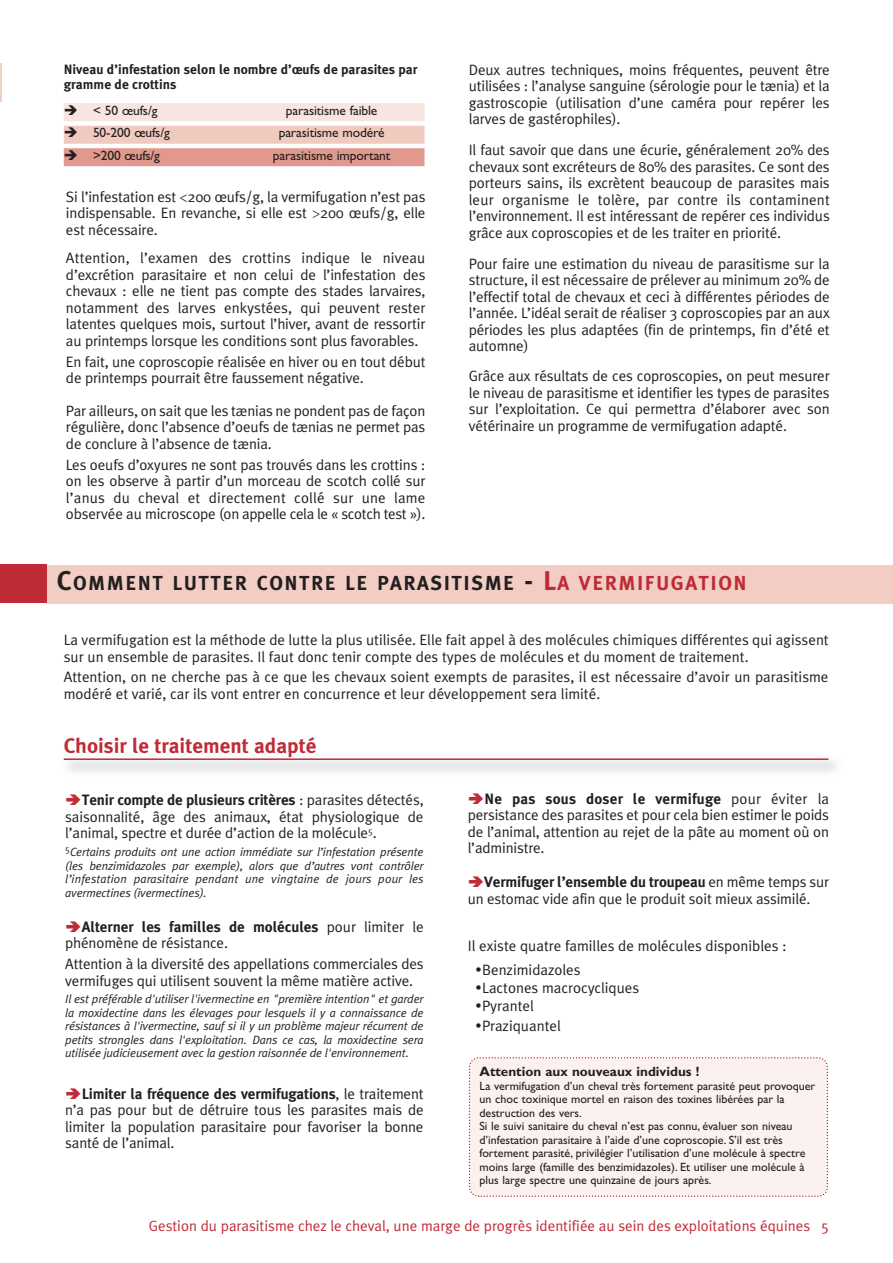
<style>
.page{position:relative;width:893px;height:1263px;background:#fff}
.page>*{position:absolute;margin:0;border:0;box-sizing:border-box;transform-origin:0 0}
.t1{font:700 21px "Meta Plus";color:#bf2b37}
.t2{font:700 20.25px "Meta Plus";letter-spacing:.075em;color:#231f20}
.t3{font:15px/16.5px "Meta Plus Normal";letter-spacing:-.01em;color:#231f20;text-align:justify}
.t4{font:700 15px "Meta Plus";letter-spacing:-.01em;color:#231f20}
.t5{font:15px "Meta Plus Normal";color:#bf2b37}
.t6{font:700 15px "Meta Plus";letter-spacing:.01em;color:#231f20}
.t7{font:13.5px "Gill Sans Std";letter-spacing:-.01em;color:#231f20}
.t8{font:700 13.5px/15px "Meta Plus";color:#231f20}
.t9{font:700 13.5px "Gill Sans Std";color:#231f20}
.t10{font:italic 12px/13.5px "Meta Plus Normal";letter-spacing:-.01em;color:#231f20;text-align:justify}
.t11{font:12px/13.5px "Gill Sans Std";color:#231f20}
.s1{font-family:"Minion Pro"}
.s2{font-size:27px}
.s3{font-size:27px;color:#bf2b37}
.s4{color:#bf2b37}
.s5{font-family:"Meta Plus Normal";font-weight:400}
</style>
<div class="page">
<div style="left:64px;top:103px;width:360px;height:18px;background:#f7e5e0"></div>
<div style="left:64px;top:126px;width:360px;height:18px;background:#f0cabf"></div>
<div style="left:64px;top:148px;width:360px;height:18px;background:#e0998c"></div>
<div style="left:46px;top:566px;width:847px;height:38px;background:#f1cdc3"></div>
<div style="left:0;top:564px;width:47px;height:38px;background:#bf2b37"></div>
<img style="left:63px;top:752px;width:773px;height:20px">
<img style="left:67px;top:752px;width:112px;height:1px">
<hr style="left:64px;top:758px;width:764px;height:2px;background:#bf2b37">
<div style="left:468px;top:1057px;width:360px;height:140px;background:#fbf2ef"></div>
<hr style="left:0;top:64px;width:2px;height:38px;background:#f1cdc3">
<p class="t8" style="left:64px;top:62px;width:355px">Niveau d’infestation selon le nombre d’œufs de parasites par gramme de crottins</p>
<p class="t3" style="left:469px;top:61px;width:362px">Deux autres techniques, moins fréquentes, peuvent être utilisées : l’analyse sanguine (sérologie pour le tænia) et la gastroscopie (utilisation d’une caméra pour repérer les larves de gastérophiles).</p>
<p class="t3" style="left:469px;top:142px;width:363px">Il faut savoir que dans une écurie, généralement 20% des chevaux sont excréteurs de 80% des parasites. Ce sont des porteurs sains, ils excrètent beaucoup de parasites mais leur organisme le tolère, par contre ils contaminent l’environnement. Il est intéressant de repérer ces individus grâce aux coproscopies et de les traiter en priorité.</p>
<p class="t3" style="left:469px;top:255px;width:363px">Pour faire une estimation du niveau de parasitisme sur la structure, il est nécessaire de prélever au minimum 20% de l’effectif total de chevaux et ceci à différentes périodes de l’année. L’idéal serait de réaliser 3 coproscopies par an aux périodes les plus adaptées (fin de printemps, fin d’été et automne)</p>
<p class="t3" style="left:469px;top:368px;width:363px">Grâce aux résultats de ces coproscopies, on peut mesurer le niveau de parasitisme et identifier les types de parasites sur l’exploitation. Ce qui permettra d’élaborer avec son vétérinaire un programme de vermifugation adapté.</p>
<p class="t7" style="left:64px;top:105px;width:95px">➔ &lt; 50 œufs/g</p>
<p class="t7" style="left:286px;top:105px;width:93px">parasitisme faible</p>
<p class="t7" style="left:64px;top:128px;width:108px">➔ 50-200 œufs/g</p>
<p class="t7" style="left:279px;top:128px;width:107px">parasitisme modéré</p>
<p class="t7" style="left:64px;top:150px;width:98px">➔ &gt;200 œufs/g</p>
<p class="t7" style="left:273px;top:150px;width:119px">parasitisme important</p>
<p class="t3" style="left:66px;top:188px;width:361px">Si l’infestation est <span class="s1">&lt;</span>200 œufs/g, la vermifugation n’est pas indispensable. En revanche, si elle est <span class="s1">&gt;</span>200 œufs/g, elle est nécessaire.</p>
<p class="t3" style="left:66px;top:250px;width:361px">Attention, l’examen des crottins indique le niveau d’excrétion parasitaire et non celui de l’infestation des chevaux : elle ne tient pas compte des stades larvaires, notamment des larves enkystées, qui peuvent rester latentes quelques mois, surtout l’hiver, avant de ressortir au printemps lorsque les conditions sont plus favorables.</p>
<p class="t3" style="left:66px;top:353px;width:361px">En fait, une coproscopie réalisée en hiver ou en tout début de printemps pourrait être faussement négative.</p>
<p class="t3" style="left:66px;top:402px;width:361px">Par ailleurs, on sait que les tænias ne pondent pas de façon régulière, donc l’absence d’oeufs de tænias ne permet pas de conclure à l’absence de tænia.</p>
<p class="t3" style="left:66px;top:456px;width:361px">Les oeufs d’oxyures ne sont pas trouvés dans les crottins : on les observe à partir d’un morceau de scotch collé sur l’anus du cheval et directement collé sur une lame observée au microscope (on appelle cela le « scotch test »).</p>
<h2 class="t2" style="left:57px;top:571px;width:691px"><span class="s2">C</span>OMMENT LUTTER CONTRE LE PARASITISME <span class="s2">-</span> <span class="s3">L</span><span class="s4">A VERMIFUGATION</span></h2>
<p class="t3" style="left:64px;top:632px;width:766px">La vermifugation est la méthode de lutte la plus utilisée. Elle fait appel à des molécules chimiques différentes qui agissent sur un ensemble de parasites. Il faut donc tenir compte des types de molécules et du moment de traitement.</p>
<p class="t3" style="left:64px;top:669px;width:766px">Attention, on ne cherche pas à ce que les chevaux soient exempts de parasites, il est nécessaire d’avoir un parasitisme modéré et varié, car ils vont entrer en concurrence et leur développement sera limité.</p>
<h1 class="t1" style="left:64px;top:733px;width:254px">Choisir le traitement adapté</h1>
<p class="t6" style="left:485px;top:790px;width:346px">Ne pas sous doser le vermifuge <span class="s5">pour éviter la</span></p>
<p class="t3" style="left:468px;top:807px;width:363px">persistance des parasites et pour cela bien estimer le poids de l’animal, attention au rejet de la pâte au moment où on l’administre.</p>
<p class="t4" style="left:484px;top:873px;width:346px">Vermifuger l’ensemble du troupeau <span class="s5">en même temps sur</span></p>
<p class="t3" style="left:468px;top:890px;width:344px">un estomac vide afin que le produit soit mieux assimilé.</p>
<p class="t3" style="left:468px;top:938px;width:320px">Il existe quatre familles de molécules disponibles :</p>
<p class="t3" style="left:475px;top:961px;width:107px">•Benzimidazoles</p>
<p class="t3" style="left:475px;top:979px;width:166px">•Lactones macrocycliques</p>
<p class="t3" style="left:475px;top:997px;width:60px">•Pyrantel</p>
<p class="t3" style="left:475px;top:1017px;width:87px">•Praziquantel</p>
<p class="t9" style="left:479px;top:1067px;width:221px">Attention aux nouveaux individus !</p>
<p class="t11" style="left:479px;top:1080px;width:337px">La vermifugation d’un cheval très fortement parasité peut provoquer un choc toxinique mortel en raison des toxines libérées par la destruction des vers.<br>Si le suivi sanitaire du cheval n’est pas connu, évaluer son niveau d’infestation parasitaire à l’aide d’une coproscopie. S’il est très fortement parasité, privilégier l’utilisation d’une molécule à spectre moins large (famille des benzimidazoles). Et utiliser une molécule à plus large spectre une quinzaine de jours après.</p>
<p class="t5" style="left:149px;top:1217px;width:682px">Gestion du parasitisme chez le cheval, une marge de progrès identifiée au sein des exploitations équines 5</p>
<p class="t4" style="left:82px;top:791px;width:343px">Tenir compte de plusieurs critères <span class="s5">: parasites détectés,</span></p>
<p class="t3" style="left:65px;top:808px;width:360px">saisonnalité, âge des animaux, état physiologique de l’animal, spectre et durée d’action de la molécule<sup>5</sup>.</p>
<p class="t10" style="left:65px;top:845px;width:360px"><sup>5</sup>Certains produits ont une action immédiate sur l’infestation présente (les benzimidazoles par exemple), alors que d’autres vont contrôler l’infestation parasitaire pendant une vingtaine de jours pour les avermectines (ivermectines).</p>
<p class="t4" style="left:82px;top:918px;width:343px">Alterner les familles de molécules <span class="s5">pour limiter le</span></p>
<p class="t3" style="left:65px;top:933px;width:360px;line-height:20.7px">phénomène de résistance.<br>Attention à la diversité des appellations commerciales des</p>
<p class="t3" style="left:65px;top:972px;width:349px">vermifuges qui utilisent souvent la même matière active.</p>
<p class="t10" style="left:65px;top:992px;width:360px">Il est préférable d'utiliser l'ivermectine en "première intention" et garder la moxidectine dans les élevages pour lesquels il y a connaissance de résistances à l'ivermectine, sauf si il y un problème majeur récurrent de petits strongles dans l'exploitation. Dans ce cas, la moxidectine sera utilisée judicieusement avec la gestion raisonnée de l'environnement.</p>
<p class="t4" style="left:82px;top:1085px;width:343px">Limiter la fréquence des vermifugations<span class="s5">, le traitement</span></p>
<p class="t3" style="left:65px;top:1102px;width:360px">n’a pas pour but de détruire tous les parasites mais de limiter la population parasitaire pour favoriser la bonne santé de l’animal.</p>
</div>
